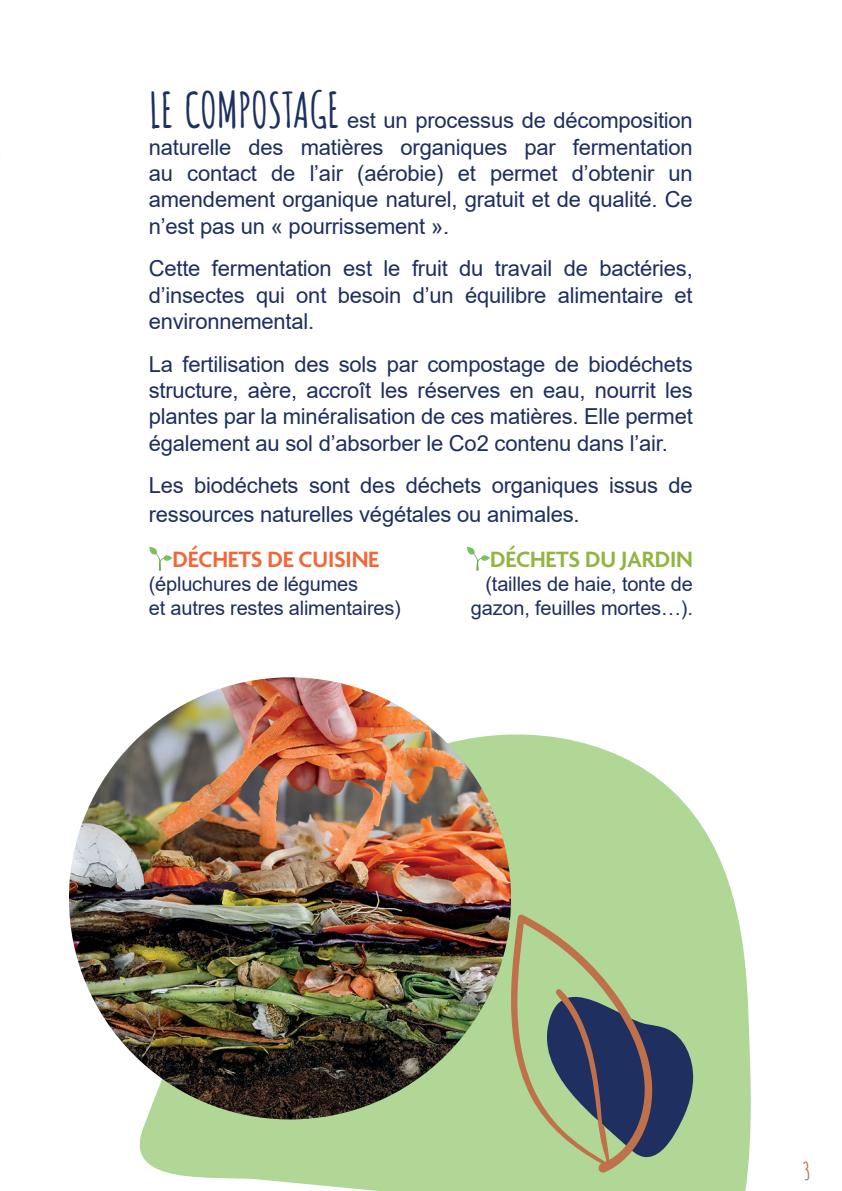
<style>
.page{position:relative;width:842px;height:1191px;background:#fff}
.page>*{position:absolute;margin:0;border:0;box-sizing:border-box;transform-origin:0 0}
.t1{font:700 24.2px "Amatic SC";color:#bf714b}
.t2{font:600 24px "Agenda";letter-spacing:-.01em;color:#f26638}
.t3{font:600 24px "Agenda";letter-spacing:-.01em;color:#92b53f}
.t4{font:22px/26.4px "Arial";letter-spacing:-.01em;color:#1e2f60;text-align:justify}
.t5{font:20px/24px "Arial";letter-spacing:-.01em;color:#1e2f60}
.s1{font-family:"Amatic SC";font-weight:700;font-size:48px}
</style>
<div class="page">
<svg style="left:120px;top:722px;width:631px;height:469px;fill:#b0d796"></svg>
<svg style="left:149px;top:547px;width:23px;height:23px"></svg>
<svg style="left:467px;top:547px;width:23px;height:23px"></svg>
<img style="left:69px;top:677px;width:442px;height:442px;border-radius:221px">
<svg style="left:510px;top:914px;width:183px;height:259px;background:#879b7e"></svg>
<p class="t4" style="left:149px;top:107px;width:545px"><span class="s1">LE COMPOSTAGE</span> est un processus de décomposition naturelle des matières organiques par fermentation au contact de l’air (aérobie) et permet d’obtenir un amendement organique naturel, gratuit et de qualité. Ce n’est pas un « pourrissement ».</p>
<p class="t4" style="left:149px;top:255px;width:545px">Cette fermentation est le fruit du travail de bactéries, d’insectes qui ont besoin d’un équilibre alimentaire et environnemental.</p>
<p class="t4" style="left:149px;top:350px;width:545px">La fertilisation des sols par compostage de biodéchets structure, aère, accroît les réserves en eau, nourrit les plantes par la minéralisation de ces matières. Elle permet également au sol d’absorber le Co2 contenu dans l’air.</p>
<p class="t4" style="left:149px;top:471px;width:545px;line-height:28.8px">Les biodéchets sont des déchets organiques issus de ressources naturelles végétales ou animales.</p>
<p class="t2" style="left:173px;top:546px;width:208px">DÉCHETS DE CUISINE</p>
<p class="t5" style="left:149px;top:571px;width:254px">(épluchures de légumes<br>et autres restes alimentaires)</p>
<p class="t3" style="left:490px;top:546px;width:204px">DÉCHETS DU JARDIN</p>
<p class="t5" style="left:471px;top:571px;width:223px;text-align:right">(tailles de haie, tonte de gazon, feuilles mortes…).</p>
<p class="t1" style="left:803px;top:1152px;width:10px">3</p>
</div>
